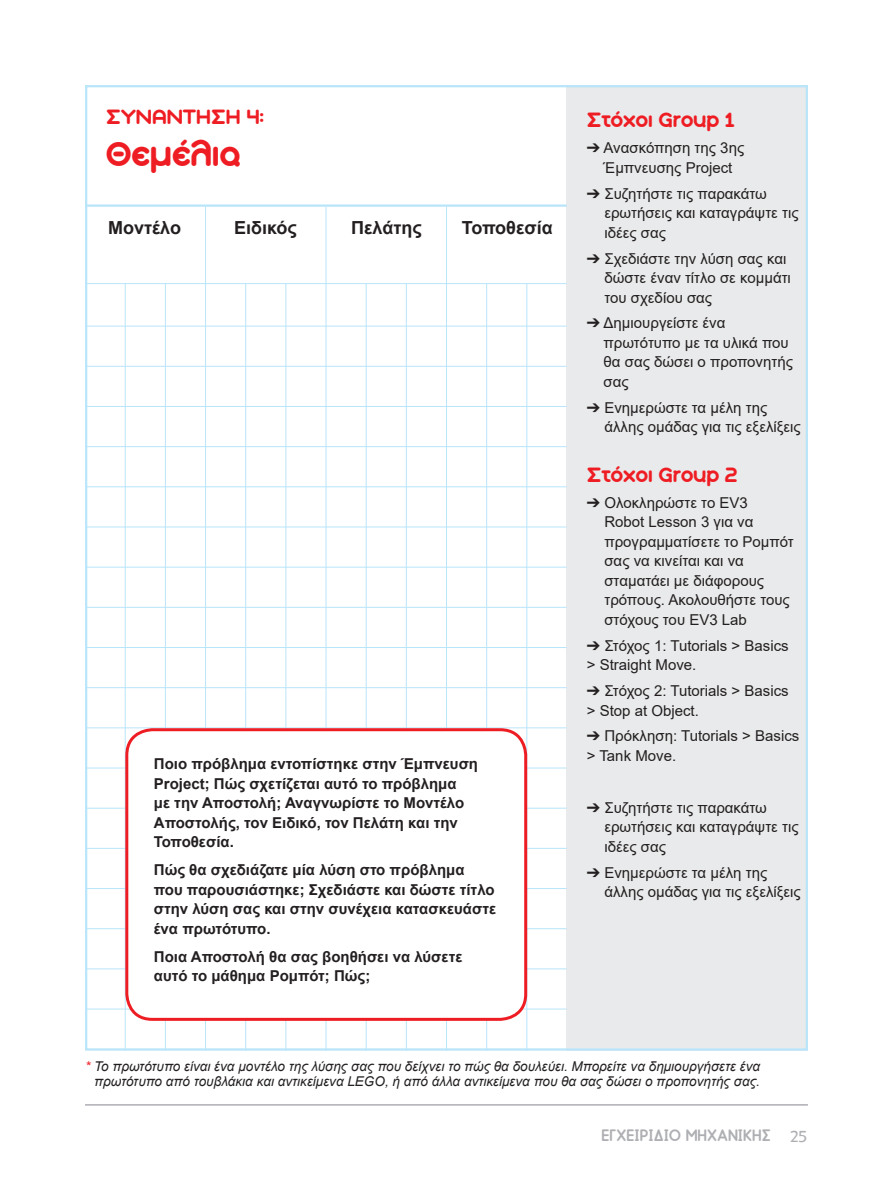
<style>
.page{position:relative;width:893px;height:1191px;background:#fff}
.page>*{position:absolute;margin:0;border:0;box-sizing:border-box;transform-origin:0 0}
.t1{font:37.5px "Aka Acid GR Soft Ice Cream";color:#ee1d23}
.Sub_Header_Centered{font:22.5px "Aka Acid GR Soft Ice Cream";color:#ee1d23}
.Regular_text{font:700 18px "Arial";color:#231f20}
.t2{font:700 16.5px "Aka Acid Odin";color:#aeafb3}
.Regular_text-2{font:15px/19.5px "Arial";color:#231f20}
.Regular_text-3{font:700 15px/19.5px "Arial";color:#231f20}
.Regular_text-4{font:italic 13.5px/15px "Arial";color:#231f20;text-align:right}
.s1{color:#ee1d23}
.s2{font-family:"Shinn";font-weight:400}
</style>
<div class="page">
<hr style="left:85px;top:1104px;width:723px;height:1px;background:#aeafb3">
<div style="left:567px;top:85px;width:241px;height:965px;background:#e9eaeb"></div>
<hr style="left:85px;top:204px;width:482px;height:3px;background:#b9e5fa">
<hr style="left:85px;top:326px;width:482px;height:1px;background:#b9e5fa">
<hr style="left:85px;top:283px;width:482px;height:1px;background:#b9e5fa">
<hr style="left:85px;top:366px;width:482px;height:1px;background:#b9e5fa">
<hr style="left:85px;top:406px;width:482px;height:1px;background:#b9e5fa">
<hr style="left:85px;top:446px;width:482px;height:1px;background:#b9e5fa">
<hr style="left:85px;top:486px;width:482px;height:1px;background:#b9e5fa">
<hr style="left:85px;top:526px;width:482px;height:1px;background:#b9e5fa">
<hr style="left:85px;top:567px;width:482px;height:1px;background:#b9e5fa">
<hr style="left:85px;top:607px;width:482px;height:1px;background:#b9e5fa">
<hr style="left:85px;top:647px;width:482px;height:1px;background:#b9e5fa">
<hr style="left:85px;top:687px;width:482px;height:1px;background:#b9e5fa">
<hr style="left:85px;top:727px;width:482px;height:1px;background:#b9e5fa">
<hr style="left:85px;top:767px;width:482px;height:1px;background:#b9e5fa">
<hr style="left:85px;top:808px;width:482px;height:1px;background:#b9e5fa">
<hr style="left:85px;top:848px;width:482px;height:1px;background:#b9e5fa">
<hr style="left:85px;top:888px;width:482px;height:1px;background:#b9e5fa">
<hr style="left:85px;top:928px;width:482px;height:1px;background:#b9e5fa">
<hr style="left:85px;top:968px;width:482px;height:1px;background:#b9e5fa">
<hr style="left:85px;top:1008px;width:482px;height:1px;background:#b9e5fa">
<hr style="left:125px;top:283px;width:1px;height:767px;background:#b9e5fa">
<hr style="left:165px;top:283px;width:1px;height:767px;background:#b9e5fa">
<hr style="left:205px;top:207px;width:1px;height:843px;background:#b9e5fa">
<hr style="left:245px;top:283px;width:1px;height:767px;background:#b9e5fa">
<hr style="left:285px;top:283px;width:1px;height:767px;background:#b9e5fa">
<hr style="left:326px;top:207px;width:1px;height:843px;background:#b9e5fa">
<hr style="left:366px;top:283px;width:1px;height:767px;background:#b9e5fa">
<hr style="left:406px;top:283px;width:1px;height:767px;background:#b9e5fa">
<hr style="left:446px;top:207px;width:1px;height:843px;background:#b9e5fa">
<hr style="left:486px;top:283px;width:1px;height:767px;background:#b9e5fa">
<hr style="left:526px;top:283px;width:1px;height:767px;background:#b9e5fa">
<div style="left:127px;top:729px;width:399px;height:290px;background:#fff;border-radius:26px"></div>
<div style="left:125px;top:728px;width:402px;height:292px;border:3px solid #ee1d23;border-radius:26px"></div>
<p class="Sub_Header_Centered" style="left:106px;top:106px;width:159px">ΣΥΝΑΝΤΗΣΗ 4:</p>
<p class="t1" style="left:106px;top:135px;width:136px">Θεμέλια</p>
<p class="Regular_text" style="left:108px;top:215px;width:74px">Μοντέλο</p>
<p class="Regular_text" style="left:234px;top:215px;width:64px">Ειδικός</p>
<p class="Regular_text" style="left:351px;top:215px;width:72px">Πελάτης</p>
<p class="Regular_text" style="left:462px;top:215px;width:93px">Τοποθεσία</p>
<p class="Regular_text-3" style="left:154px;top:754px;width:326px">Ποιο πρόβλημα εντοπίστηκε στην Έμπνευση Project; Πώς σχετίζεται αυτό το πρόβλημα<br>με την Αποστολή; Αναγνωρίστε το Μοντέλο Αποστολής, τον Ειδικό, τον Πελάτη και την Τοποθεσία.</p>
<p class="Regular_text-3" style="left:154px;top:860px;width:344px">Πώς θα σχεδιάζατε μία λύση στο πρόβλημα που παρουσιάστηκε; Σχεδιάστε και δώστε τίτλο στην λύση σας και στην συνέχεια κατασκευάστε ένα πρωτότυπο.</p>
<p class="Regular_text-3" style="left:154px;top:947px;width:310px">Ποια Αποστολή θα σας βοηθήσει να λύσετε αυτό το μάθημα Ρομπότ; Πώς;</p>
<p class="Sub_Header_Centered" style="left:587px;top:109px;width:149px">Στόχοι Group 1</p>
<p class="Regular_text-2" style="left:587px;top:138px;width:159px;text-align:center">➔ Ανασκόπηση της 3ης<br>Έμπνευσης Project</p>
<p class="Regular_text-2" style="left:604px;top:183px;width:196px;text-indent:-18px">➔ Συζητήστε τις παρακάτω ερωτήσεις και καταγράψτε τις ιδέες σας</p>
<p class="Regular_text-2" style="left:604px;top:248px;width:188px;text-indent:-18px">➔ Σχεδιάστε την λύση σας και δώστε έναν τίτλο σε κομμάτι του σχεδίου σας</p>
<p class="Regular_text-2" style="left:604px;top:313px;width:191px;text-indent:-17px">➔ Δημιουργείστε ένα πρωτότυπο με τα υλικά που θα σας δώσει ο προπονητής σας</p>
<p class="Regular_text-2" style="left:604px;top:398px;width:198px;text-indent:-18px">➔ Ενημερώστε τα μέλη της άλλης ομάδας για τις εξελίξεις</p>
<p class="Sub_Header_Centered" style="left:587px;top:463px;width:152px">Στόχοι Group 2</p>
<p class="Regular_text-2" style="left:604px;top:492px;width:191px;text-indent:-18px">➔ Ολοκληρώστε το EV3<br>Robot Lesson 3 για να προγραμματίσετε το Ρομπότ σας να κινείται και να σταματάει με διάφορους τρόπους. Ακολουθήστε τους στόχους του EV3 Lab</p>
<p class="Regular_text-2" style="left:587px;top:635px;width:203px">➔ Στόχος 1: Tutorials &gt; Basics &gt; Straight Move.</p>
<p class="Regular_text-2" style="left:587px;top:681px;width:203px">➔ Στόχος 2: Tutorials &gt; Basics &gt; Stop at Object.</p>
<p class="Regular_text-2" style="left:587px;top:726px;width:214px">➔ Πρόκληση: Tutorials &gt; Basics &gt; Tank Move.</p>
<p class="Regular_text-2" style="left:604px;top:797px;width:196px;text-indent:-18px">➔ Συζητήστε τις παρακάτω ερωτήσεις και καταγράψτε τις ιδέες σας</p>
<p class="Regular_text-2" style="left:604px;top:862px;width:198px;text-indent:-18px">➔ Ενημερώστε τα μέλη της άλλης ομάδας για τις εξελίξεις</p>
<p class="Regular_text-4" style="left:85px;top:1059px;width:677px"><span class="s1">*</span> Το πρωτότυπο είναι ένα μοντέλο της λύσης σας που δείχνει το πώς θα δουλεύει. Μπορείτε να δημιουργήσετε ένα πρωτότυπο από τουβλάκια και αντικείμενα LEGO, ή από άλλα αντικείμενα που θα σας δώσει ο προπονητής σας.</p>
<p class="t2" style="left:601px;top:1125px;width:208px">ΕΓΧΕΙΡΙΔΙΟ ΜΗΧΑΝΙΚΗΣ <span class="s2">25</span></p>
</div>
